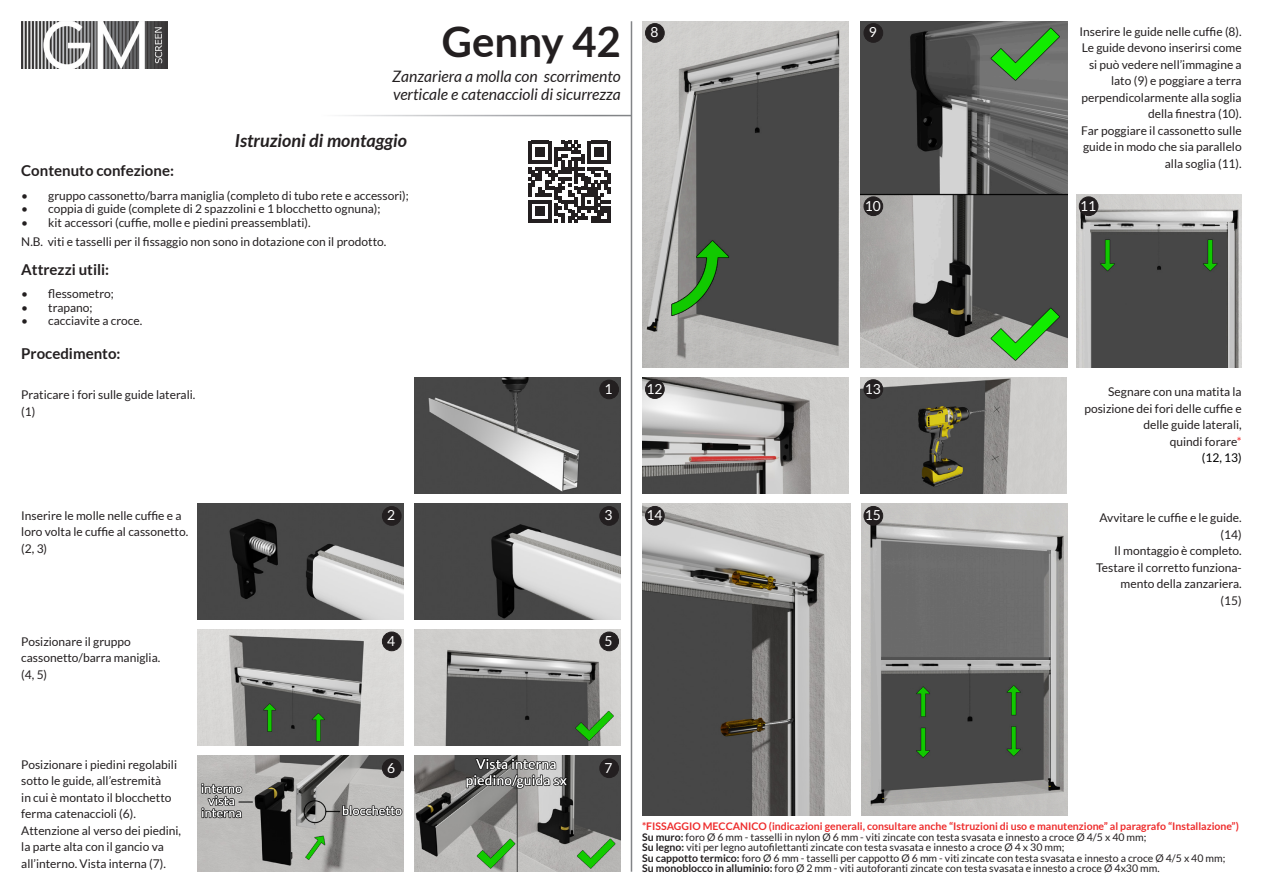
<style>
.page{position:relative;width:1263px;height:893px;background:#fff}
.page>*{position:absolute;margin:0;border:0;box-sizing:border-box;transform-origin:0 0}
.t1{font:700 42px "Lato";color:#231f20}
.t2{font:italic 700 18px "Lato";color:#231f20}
.t3{font:italic 15.75px "Lato";color:#231f20}
.t4{font:700 15px "Lato";color:#231f20}
.t5{font:13.8px "Lato";color:#fff}
.t6{font:12px/16.5px "Lato";color:#231f20;text-align:right}
.t7{font:12px "Lato";color:#000001}
.t8{font:10.5px "Lato";color:#231f20}
.t9{font:700 10.5px "Lato";color:#ee2d2d}
.s1{color:#ee2d2d}
.s2{font-weight:700}
</style>
<div class="page">
<img style="left:415px;top:378px;width:206px;height:116px">
<div style="left:600px;top:380px;width:18px;height:19px;background:#231f20;border-radius:50%"></div>
<div style="left:600px;top:380px;width:19px;height:19px;border:1px solid #231f20;border-radius:50%"></div>
<img style="left:198px;top:504px;width:206px;height:116px">
<img style="left:198px;top:630px;width:206px;height:116px">
<img style="left:415px;top:504px;width:206px;height:116px">
<img style="left:198px;top:756px;width:206px;height:116px">
<img style="left:415px;top:756px;width:206px;height:116px">
<img style="left:642px;top:21px;width:206px;height:346px">
<img style="left:861px;top:21px;width:206px;height:346px">
<img style="left:642px;top:377px;width:206px;height:116px">
<img style="left:861px;top:377px;width:206px;height:116px">
<img style="left:642px;top:504px;width:208px;height:311px">
<img style="left:861px;top:504px;width:206px;height:311px">
<img style="left:415px;top:630px;width:206px;height:116px">
<img style="left:21px;top:21px;width:146px;height:48px">
<hr style="left:631px;top:21px;width:1px;height:851px;background:#828487">
<svg style="left:528px;top:141px;width:83px;height:82px"></svg>
<div style="left:600px;top:507px;width:18px;height:18px;background:#231f20;border-radius:50%"></div>
<div style="left:600px;top:506px;width:19px;height:19px;border:1px solid #231f20;border-radius:50%"></div>
<div style="left:600px;top:632px;width:18px;height:19px;background:#231f20;border-radius:50%"></div>
<div style="left:600px;top:632px;width:19px;height:19px;border:1px solid #231f20;border-radius:50%"></div>
<div style="left:600px;top:759px;width:18px;height:19px;background:#231f20;border-radius:50%"></div>
<div style="left:600px;top:759px;width:19px;height:19px;border:1px solid #231f20;border-radius:50%"></div>
<div style="left:864px;top:24px;width:19px;height:18px;background:#231f20;border-radius:50%"></div>
<div style="left:864px;top:23px;width:19px;height:20px;border:1px solid #231f20;border-radius:50%"></div>
<div style="left:864px;top:380px;width:19px;height:18px;background:#231f20;border-radius:50%"></div>
<div style="left:864px;top:379px;width:19px;height:20px;border:1px solid #231f20;border-radius:50%"></div>
<div style="left:864px;top:506px;width:19px;height:19px;background:#231f20;border-radius:50%"></div>
<div style="left:864px;top:506px;width:19px;height:19px;border:1px solid #231f20;border-radius:50%"></div>
<div style="left:864px;top:197px;width:19px;height:19px;background:#231f20;border-radius:50%"></div>
<div style="left:864px;top:197px;width:19px;height:19px;border:1px solid #231f20;border-radius:50%"></div>
<div style="left:382px;top:507px;width:19px;height:18px;background:#231f20;border-radius:50%"></div>
<div style="left:382px;top:506px;width:19px;height:19px;border:1px solid #231f20;border-radius:50%"></div>
<div style="left:382px;top:632px;width:19px;height:19px;background:#231f20;border-radius:50%"></div>
<div style="left:382px;top:632px;width:19px;height:19px;border:1px solid #231f20;border-radius:50%"></div>
<div style="left:382px;top:759px;width:19px;height:19px;background:#231f20;border-radius:50%"></div>
<div style="left:382px;top:759px;width:19px;height:19px;border:1px solid #231f20;border-radius:50%"></div>
<div style="left:645px;top:380px;width:19px;height:18px;background:#231f20;border-radius:50%"></div>
<div style="left:645px;top:379px;width:19px;height:20px;border:1px solid #231f20;border-radius:50%"></div>
<div style="left:645px;top:506px;width:19px;height:19px;background:#231f20;border-radius:50%"></div>
<div style="left:645px;top:506px;width:19px;height:19px;border:1px solid #231f20;border-radius:50%"></div>
<img style="left:1076px;top:195px;width:166px;height:172px">
<div style="left:1079px;top:197px;width:19px;height:19px;background:#231f20;border-radius:50%"></div>
<div style="left:1079px;top:197px;width:19px;height:19px;border:1px solid #231f20;border-radius:50%"></div>
<div style="left:645px;top:24px;width:19px;height:18px;background:#231f20;border-radius:50%"></div>
<div style="left:645px;top:23px;width:19px;height:20px;border:1px solid #231f20;border-radius:50%"></div>
<p class="t1" style="left:442px;top:18px;width:181px">Genny 42</p>
<p class="t3" style="left:392px;top:67px;width:230px">Zanzariera a molla con scorrimento</p>
<p class="t3" style="left:393px;top:85px;width:229px">verticale e catenaccioli di sicurrezza</p>
<p class="t2" style="left:235px;top:130px;width:174px">Istruzioni di montaggio</p>
<p class="t4" style="left:21px;top:162px;width:154px">Contenuto confezione:</p>
<p class="t6" style="left:21px;top:187px;width:389px">• gruppo cassonetto/barra maniglia (completo di tubo rete e accessori);</p>
<p class="t6" style="left:21px;top:201px;width:361px">• coppia di guide (complete di 2 spazzolini e 1 blocchetto ognuna);</p>
<p class="t6" style="left:21px;top:214px;width:291px">• kit accessori (cuffie, molle e piedini preassemblati).</p>
<p class="t6" style="left:21px;top:234px;width:367px">N.B. viti e tasselli per il fissaggio non sono in dotazione con il prodotto.</p>
<p class="t4" style="left:21px;top:261px;width:89px">Attrezzi utili:</p>
<p class="t6" style="left:21px;top:286px;width:94px">• flessometro;</p>
<p class="t6" style="left:21px;top:299px;width:73px">• trapano;</p>
<p class="t6" style="left:21px;top:313px;width:123px">• cacciavite a croce.</p>
<p class="t4" style="left:21px;top:345px;width:101px">Procedimento:</p>
<p class="t6" style="left:21px;top:387px;width:176px">Praticare i fori sulle guide laterali.</p>
<p class="t6" style="left:21px;top:403px;width:16px">(1)</p>
<p class="t5" style="left:605px;top:381px;width:10px">1</p>
<p class="t5" style="left:650px;top:25px;width:10px">8</p>
<p class="t5" style="left:646px;top:381px;width:18px">12</p>
<p class="t6" style="left:21px;top:507px;width:162px">Inserire le molle nelle cuffie e a</p>
<p class="t6" style="left:21px;top:524px;width:168px">loro volta le cuffie al cassonetto.</p>
<p class="t6" style="left:21px;top:540px;width:27px">(2, 3)</p>
<p class="t6" style="left:21px;top:633px;width:111px">Posizionare il gruppo</p>
<p class="t6" style="left:21px;top:650px;width:141px">cassonetto/barra maniglia.</p>
<p class="t6" style="left:21px;top:666px;width:27px">(4, 5)</p>
<p class="t5" style="left:387px;top:508px;width:10px">2</p>
<p class="t5" style="left:387px;top:633px;width:10px">4</p>
<p class="t5" style="left:605px;top:508px;width:10px">3</p>
<p class="t5" style="left:646px;top:508px;width:18px">14</p>
<p class="t5" style="left:605px;top:633px;width:10px">5</p>
<p class="t5" style="left:869px;top:25px;width:10px">9</p>
<p class="t6" style="left:1079px;top:23px;width:164px">Inserire le guide nelle cuffie (8).</p>
<p class="t6" style="left:1082px;top:40px;width:161px">Le guide devono inserirsi come</p>
<p class="t6" style="left:1089px;top:56px;width:154px">si può vedere nell’immagine a lato (9) e poggiare a terra</p>
<p class="t6" style="left:1081px;top:89px;width:162px">perpendicolarmente alla soglia della finestra (10).</p>
<p class="t6" style="left:1081px;top:122px;width:162px">Far poggiare il cassonetto sulle guide in modo che sia parallelo alla soglia (11).</p>
<p class="t5" style="left:865px;top:198px;width:18px">10</p>
<p class="t5" style="left:1080px;top:198px;width:18px">11</p>
<p class="t5" style="left:865px;top:381px;width:18px">13</p>
<p class="t6" style="left:1108px;top:383px;width:135px">Segnare con una matita la</p>
<p class="t6" style="left:1084px;top:400px;width:159px">posizione dei fori delle cuffie e delle guide laterali,</p>
<p class="t6" style="left:1170px;top:433px;width:73px">quindi forare<span class="s1">*</span></p>
<p class="t7" style="left:1202px;top:451px;width:41px">(12, 13)</p>
<p class="t5" style="left:865px;top:508px;width:18px">15</p>
<p class="t6" style="left:1099px;top:510px;width:144px">Avvitare le cuffie e le guide.</p>
<p class="t6" style="left:1220px;top:526px;width:23px">(14)</p>
<p class="t6" style="left:1114px;top:543px;width:129px">Il montaggio è completo.</p>
<p class="t6" style="left:1096px;top:559px;width:147px">Testare il corretto funziona&shy;mento della zanzariera.</p>
<p class="t6" style="left:1220px;top:592px;width:23px">(15)</p>
<p class="t6" style="left:21px;top:756px;width:157px;text-align:left">Posizionare i piedini regolabili sotto le guide, all’estremità<br>in cui è montato il blocchetto ferma catenaccioli (6).</p>
<p class="t6" style="left:21px;top:822px;width:161px;text-align:left">Attenzione al verso dei piedini, la parte alta con il gancio va all’interno. Vista interna (7).</p>
<p class="t9" style="left:642px;top:820px;width:598px">*FISSAGGIO MECCANICO (indicazioni generali, consultare anche “Istruzioni di uso e manutenzione” al paragrafo “Installazione”)</p>
<p class="t5" style="left:387px;top:760px;width:10px">6</p>
<p class="t5" style="left:605px;top:760px;width:10px">7</p>
<p class="t8" style="left:642px;top:831px;width:506px"><span class="s2">Su muro:</span> foro Ø 6 mm - tasselli in nylon Ø 6 mm - viti zincate con testa svasata e innesto a croce Ø 4/5 x 40 mm;</p>
<p class="t8" style="left:642px;top:841px;width:424px"><span class="s2">Su legno:</span> viti per legno autofilettanti zincate con testa svasata e innesto a croce Ø 4 x 30 mm;</p>
<p class="t8" style="left:642px;top:852px;width:585px"><span class="s2">Su cappotto termico:</span> foro Ø 6 mm - tasselli per cappotto Ø 6 mm - viti zincate con testa svasata e innesto a croce Ø 4/5 x 40 mm;</p>
<p class="t8" style="left:642px;top:862px;width:519px"><span class="s2">Su monoblocco in alluminio:</span> foro Ø 2 mm - viti autoforanti zincate con testa svasata e innesto a croce Ø 4x30 mm.</p>
</div>
